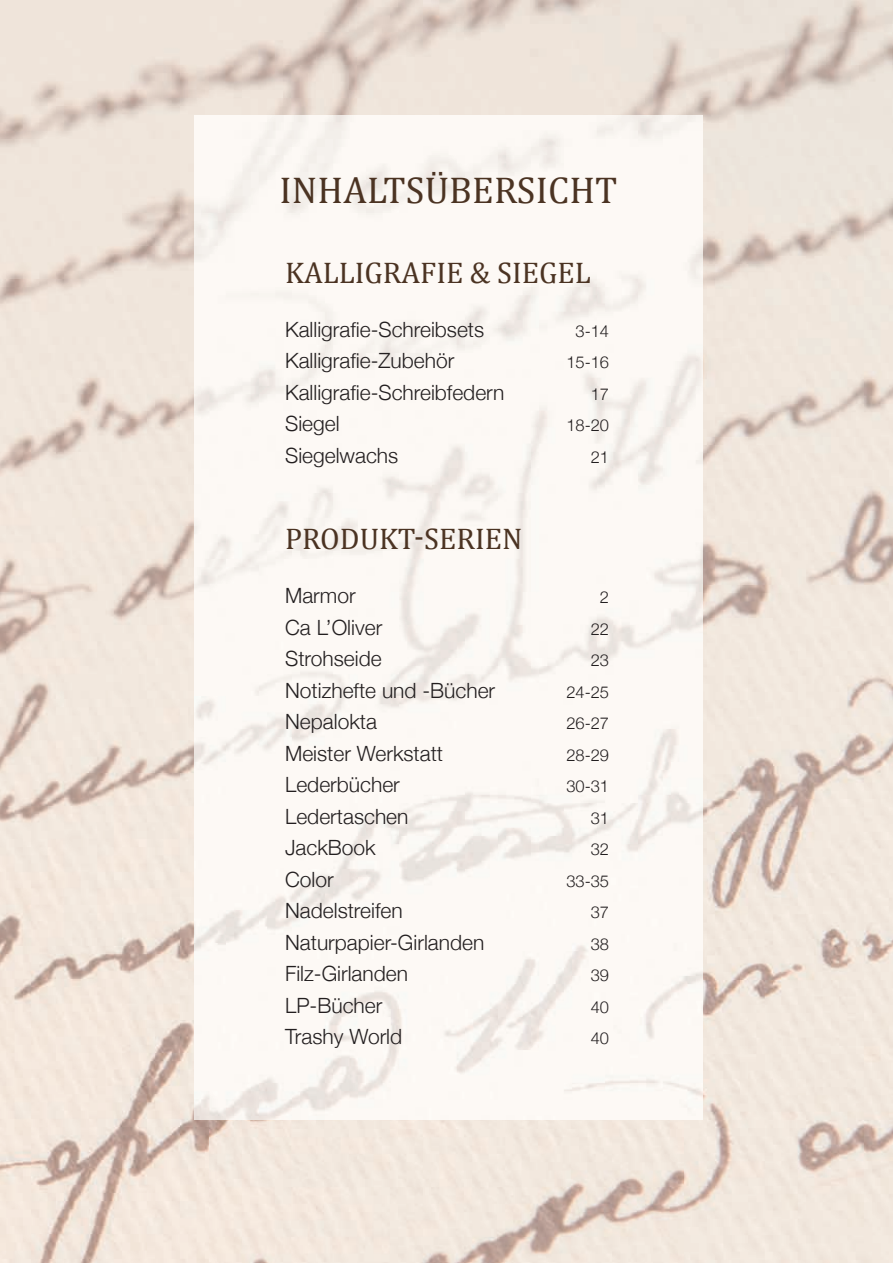
<style>
.page{position:relative;width:893px;height:1263px;background:#fff}
.page>*{position:absolute;margin:0;border:0;box-sizing:border-box;transform-origin:0 0}
.t1{font:37.5px "Cambria";letter-spacing:.005em;color:#4b3322}
.t2{font:30px "Cambria";color:#4b3322}
.t3{font:300 21px "Helvetica Neue";color:#231f20}
.t4{font:300 16.5px "Helvetica Neue";color:#231f20}
</style>
<div class="page">
<img style="left:0;top:0;width:209px;height:1263px">
<img style="left:684px;top:157px;width:209px;height:1106px">
<img style="left:209px;top:1120px;width:475px;height:143px">
<img style="left:194px;top:116px;width:509px;height:580px">
<img style="left:194px;top:696px;width:509px;height:424px">
<h1 class="t1" style="left:279px;top:168px;width:340px">INHALTSÜBERSICHT</h1>
<h2 class="t2" style="left:285px;top:255px;width:307px">KALLIGRAFIE &amp; SIEGEL</h2>
<p class="t3" style="left:285px;top:312px;width:201px">Kalligrafie-Schreibsets</p>
<p class="t4" style="left:575px;top:318px;width:35px">3-14</p>
<p class="t3" style="left:285px;top:344px;width:171px">Kalligrafie-Zubehör</p>
<p class="t4" style="left:566px;top:349px;width:44px">15-16</p>
<p class="t3" style="left:285px;top:375px;width:221px">Kalligrafie-Schreibfedern</p>
<p class="t4" style="left:591px;top:381px;width:20px">17</p>
<p class="t3" style="left:285px;top:407px;width:56px">Siegel</p>
<p class="t4" style="left:566px;top:412px;width:44px">18-20</p>
<p class="t3" style="left:285px;top:438px;width:115px">Siegelwachs</p>
<p class="t4" style="left:591px;top:444px;width:20px">21</p>
<h2 class="t2" style="left:285px;top:521px;width:239px">PRODUKT-SERIEN</h2>
<p class="t3" style="left:285px;top:579px;width:72px">Marmor</p>
<p class="t4" style="left:600px;top:584px;width:11px">2</p>
<p class="t3" style="left:285px;top:610px;width:99px">Ca L’Oliver</p>
<p class="t4" style="left:591px;top:616px;width:20px">22</p>
<p class="t3" style="left:285px;top:642px;width:98px">Strohseide</p>
<p class="t4" style="left:591px;top:647px;width:20px">23</p>
<p class="t3" style="left:285px;top:673px;width:212px">Notizhefte und -Bücher</p>
<p class="t4" style="left:566px;top:679px;width:44px">24-25</p>
<p class="t3" style="left:285px;top:705px;width:93px">Nepalokta</p>
<p class="t4" style="left:566px;top:710px;width:44px">26-27</p>
<p class="t3" style="left:285px;top:736px;width:160px">Meister Werkstatt</p>
<p class="t4" style="left:566px;top:742px;width:44px">28-29</p>
<p class="t3" style="left:285px;top:768px;width:116px">Lederbücher</p>
<p class="t4" style="left:566px;top:773px;width:44px">30-31</p>
<p class="t3" style="left:285px;top:799px;width:125px">Ledertaschen</p>
<p class="t4" style="left:591px;top:805px;width:20px">31</p>
<p class="t3" style="left:285px;top:831px;width:92px">JackBook</p>
<p class="t4" style="left:591px;top:836px;width:20px">32</p>
<p class="t3" style="left:285px;top:862px;width:50px">Color</p>
<p class="t4" style="left:566px;top:868px;width:44px">33-35</p>
<p class="t3" style="left:285px;top:894px;width:119px">Nadelstreifen</p>
<p class="t4" style="left:591px;top:899px;width:20px">37</p>
<p class="t3" style="left:285px;top:925px;width:201px">Naturpapier-Girlanden</p>
<p class="t4" style="left:591px;top:931px;width:20px">38</p>
<p class="t3" style="left:285px;top:957px;width:124px">Filz-Girlanden</p>
<p class="t4" style="left:591px;top:962px;width:20px">39</p>
<p class="t3" style="left:285px;top:988px;width:99px">LP-Bücher</p>
<p class="t4" style="left:591px;top:994px;width:20px">40</p>
<p class="t3" style="left:285px;top:1020px;width:119px">Trashy World</p>
<p class="t4" style="left:591px;top:1025px;width:20px">40</p>
</div>
